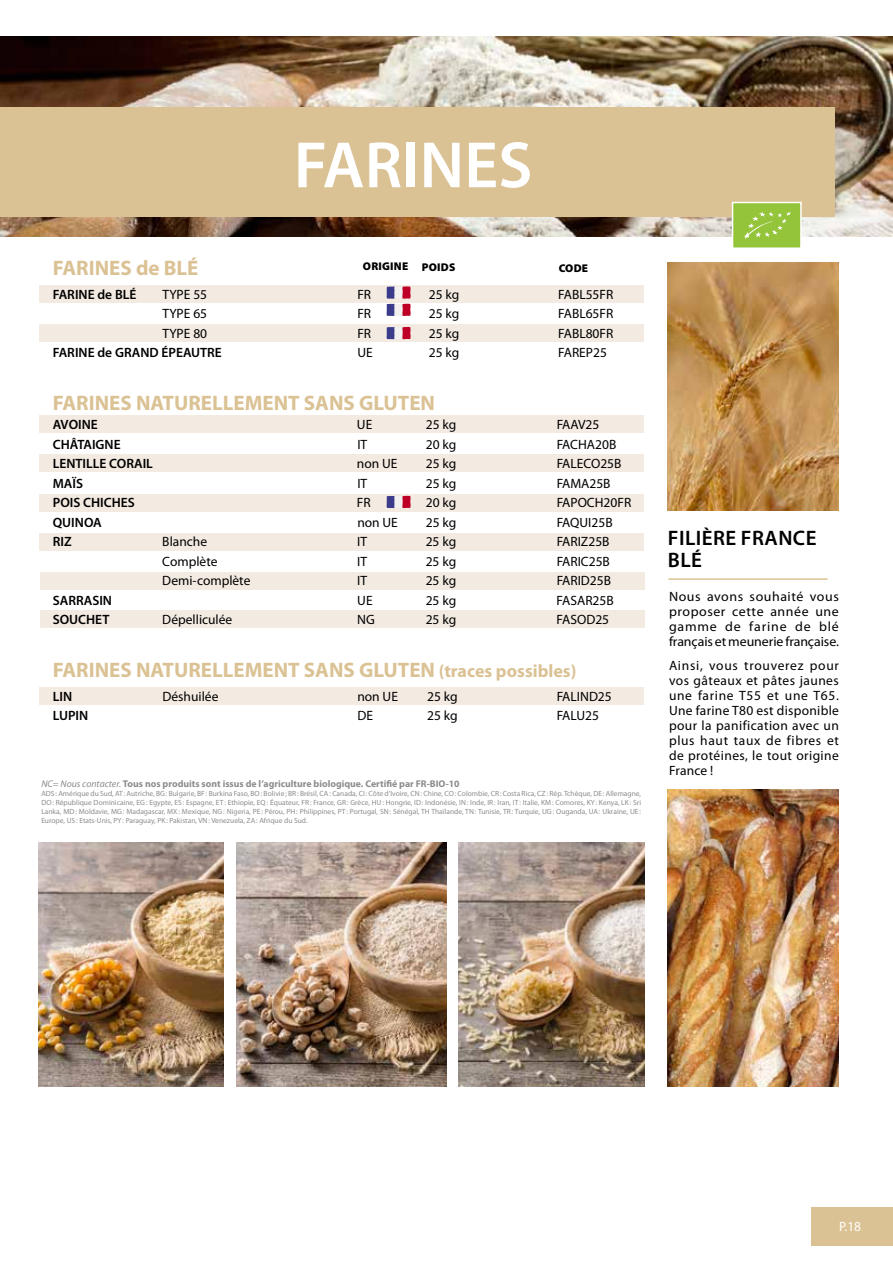
<style>
.page{position:relative;width:893px;height:1263px;background:#fff}
.page>*{position:absolute;margin:0;border:0;box-sizing:border-box;transform-origin:0 0}
.t1{font:600 66px "Myriad Pro";color:#fff}
.t2{font:700 21px "Myriad Pro";color:#dbc294}
.t3{font:600 21px/22.5px "Myriad Pro";letter-spacing:.02em;color:#000}
.t4{font:13.5px/15px "Myriad Pro";color:#000;text-align:justify}
.t5{font:600 13.5px "Myriad Pro";color:#000}
.t6{font:13.5px "Myriad Pro";color:#fff}
.t7{font:900 11.25px "Myriad Pro";letter-spacing:.02em;color:#000}
.t8{font:700 9.75px "Myriad Pro";color:#8c8c8c}
.t9{font:7.5px/9px "Myriad Pro";color:#8c8c8c;text-align:justify}
.s1{font-size:18px}
.s2{font-weight:400;font-style:italic}
</style>
<div class="page">
<img style="left:0;top:36px;width:893px;height:201px">
<div style="left:0;top:107px;width:834px;height:110px;background:#dbc294"></div>
<div style="left:732px;top:202px;width:70px;height:47px;background:#94c43a;border:2px solid #fff"></div>
<svg style="left:744px;top:212px;width:47px;height:27px"></svg>
<div style="left:39px;top:325px;width:604px;height:17px;background:#f3eae1"></div>
<div style="left:40px;top:572px;width:604px;height:17px;background:#f3eae1"></div>
<div style="left:40px;top:610px;width:604px;height:18px;background:#f3eae1"></div>
<div style="left:39px;top:687px;width:604px;height:18px;background:#f3eae1"></div>
<div style="left:39px;top:494px;width:604px;height:17px;background:#f3eae1"></div>
<div style="left:39px;top:285px;width:604px;height:17px;background:#f3eae1"></div>
<div style="left:39px;top:533px;width:604px;height:18px;background:#f3eae1"></div>
<div style="left:39px;top:455px;width:604px;height:17px;background:#f3eae1"></div>
<div style="left:39px;top:415px;width:604px;height:18px;background:#f3eae1"></div>
<img style="left:38px;top:842px;width:186px;height:244px">
<img style="left:459px;top:842px;width:186px;height:244px">
<img style="left:236px;top:842px;width:210px;height:244px">
<img style="left:668px;top:262px;width:171px;height:248px">
<img style="left:668px;top:789px;width:171px;height:297px">
<hr style="left:668px;top:578px;width:160px;height:2px;background:#dbc294">
<svg style="left:387px;top:327px;width:24px;height:12px"></svg>
<svg style="left:387px;top:286px;width:24px;height:30px"></svg>
<svg style="left:387px;top:496px;width:24px;height:12px"></svg>
<div style="left:811px;top:1208px;width:82px;height:38px;background:#dbc294"></div>
<h1 class="t1" style="left:294px;top:123px;width:240px">FARINES</h1>
<h2 class="t2" style="left:53px;top:254px;width:147px">FARINES de BLÉ</h2>
<p class="t7" style="left:363px;top:259px;width:94px">ORIGINE POIDS</p>
<p class="t7" style="left:559px;top:260px;width:31px">CODE</p>
<p class="t5" style="left:53px;top:285px;width:85px">FARINE de BLÉ</p>
<p class="t4" style="left:162px;top:286px;width:46px">TYPE 55</p>
<p class="t4" style="left:357px;top:286px;width:15px">FR</p>
<p class="t4" style="left:429px;top:286px;width:32px">25 kg</p>
<p class="t4" style="left:558px;top:286px;width:57px">FABL55FR</p>
<p class="t4" style="left:162px;top:306px;width:46px">TYPE 65</p>
<p class="t4" style="left:357px;top:306px;width:15px">FR</p>
<p class="t4" style="left:429px;top:306px;width:32px">25 kg</p>
<p class="t4" style="left:558px;top:306px;width:57px">FABL65FR</p>
<p class="t4" style="left:162px;top:325px;width:46px">TYPE 80</p>
<p class="t4" style="left:357px;top:325px;width:15px">FR</p>
<p class="t4" style="left:429px;top:325px;width:32px">25 kg</p>
<p class="t4" style="left:558px;top:325px;width:57px">FABL80FR</p>
<p class="t5" style="left:53px;top:344px;width:171px">FARINE de GRAND ÉPEAUTRE</p>
<p class="t4" style="left:357px;top:345px;width:17px">UE</p>
<p class="t4" style="left:429px;top:345px;width:32px">25 kg</p>
<p class="t4" style="left:558px;top:345px;width:50px">FAREP25</p>
<h2 class="t2" style="left:53px;top:389px;width:384px">FARINES NATURELLEMENT SANS GLUTEN</h2>
<p class="t5" style="left:53px;top:416px;width:47px">AVOINE</p>
<p class="t4" style="left:357px;top:417px;width:17px">UE</p>
<p class="t4" style="left:426px;top:417px;width:32px">25 kg</p>
<p class="t4" style="left:557px;top:417px;width:44px">FAAV25</p>
<p class="t5" style="left:53px;top:435px;width:69px">CHÂTAIGNE</p>
<p class="t4" style="left:357px;top:436px;width:11px">IT</p>
<p class="t4" style="left:426px;top:436px;width:32px">20 kg</p>
<p class="t4" style="left:557px;top:436px;width:61px">FACHA20B</p>
<p class="t5" style="left:53px;top:455px;width:102px">LENTILLE CORAIL</p>
<p class="t4" style="left:357px;top:456px;width:42px">non UE</p>
<p class="t4" style="left:426px;top:456px;width:32px">25 kg</p>
<p class="t4" style="left:557px;top:456px;width:66px">FALECO25B</p>
<p class="t5" style="left:53px;top:474px;width:32px">MAÏS</p>
<p class="t4" style="left:357px;top:475px;width:11px">IT</p>
<p class="t4" style="left:426px;top:475px;width:32px">25 kg</p>
<p class="t4" style="left:557px;top:475px;width:55px">FAMA25B</p>
<p class="t5" style="left:53px;top:494px;width:83px">POIS CHICHES</p>
<p class="t4" style="left:357px;top:495px;width:15px">FR</p>
<p class="t4" style="left:426px;top:495px;width:32px">20 kg</p>
<p class="t4" style="left:557px;top:495px;width:76px">FAPOCH20FR</p>
<p class="t5" style="left:53px;top:513px;width:51px">QUINOA</p>
<p class="t4" style="left:357px;top:514px;width:42px">non UE</p>
<p class="t4" style="left:426px;top:514px;width:32px">25 kg</p>
<p class="t4" style="left:557px;top:514px;width:58px">FAQUI25B</p>
<p class="t5" style="left:53px;top:533px;width:20px">RIZ</p>
<p class="t4" style="left:162px;top:534px;width:46px">Blanche</p>
<p class="t4" style="left:357px;top:534px;width:11px">IT</p>
<p class="t4" style="left:426px;top:534px;width:32px">25 kg</p>
<p class="t4" style="left:557px;top:534px;width:54px">FARIZ25B</p>
<p class="t4" style="left:162px;top:553px;width:57px">Complète</p>
<p class="t4" style="left:357px;top:553px;width:11px">IT</p>
<p class="t4" style="left:426px;top:553px;width:32px">25 kg</p>
<p class="t4" style="left:557px;top:553px;width:55px">FARIC25B</p>
<p class="t4" style="left:162px;top:573px;width:90px">Demi-complète</p>
<p class="t4" style="left:357px;top:573px;width:11px">IT</p>
<p class="t4" style="left:426px;top:573px;width:32px">25 kg</p>
<p class="t4" style="left:557px;top:573px;width:56px">FARID25B</p>
<p class="t5" style="left:53px;top:591px;width:61px">SARRASIN</p>
<p class="t4" style="left:357px;top:592px;width:17px">UE</p>
<p class="t4" style="left:426px;top:592px;width:32px">25 kg</p>
<p class="t4" style="left:557px;top:592px;width:59px">FASAR25B</p>
<p class="t5" style="left:53px;top:611px;width:58px">SOUCHET</p>
<p class="t4" style="left:162px;top:612px;width:72px">Dépelliculée</p>
<p class="t4" style="left:357px;top:612px;width:19px">NG</p>
<p class="t4" style="left:426px;top:612px;width:32px">25 kg</p>
<p class="t4" style="left:557px;top:612px;width:54px">FASOD25</p>
<h2 class="t2" style="left:53px;top:656px;width:525px">FARINES NATURELLEMENT SANS GLUTEN <span class="s1">(traces possibles)</span></h2>
<p class="t5" style="left:53px;top:687px;width:21px">LIN</p>
<p class="t4" style="left:162px;top:688px;width:58px">Déshuilée</p>
<p class="t4" style="left:357px;top:688px;width:42px">non UE</p>
<p class="t4" style="left:427px;top:688px;width:32px">25 kg</p>
<p class="t4" style="left:557px;top:688px;width:57px">FALIND25</p>
<p class="t5" style="left:53px;top:707px;width:37px">LUPIN</p>
<p class="t4" style="left:357px;top:708px;width:17px">DE</p>
<p class="t4" style="left:427px;top:708px;width:32px">25 kg</p>
<p class="t4" style="left:557px;top:708px;width:44px">FALU25</p>
<p class="t8" style="left:41px;top:778px;width:420px"><span class="s2">NC= Nous contacter.</span> Tous nos produits sont issus de l’agriculture biologique. Certifié par FR-BIO-10</p>
<p class="t9" style="left:41px;top:789px;width:601px">ADS : Amérique du Sud, AT : Autriche, BG: Bulgarie, BF : Burkina Faso, BO: Bolivie; BR: Brésil, CA: Canada, CI : Côte d’Ivoire, CN: Chine, CO: Colombie, CR: Costa Rica, CZ: Rép. Tchèque, DE : Allemagne, DO: République Dominicaine, EG: Egypte, ES : Espagne, ET : Ethiopie, EQ: Équateur, FR: France, GR: Grèce, HU: Hongrie, ID: Indonésie, IN: Inde, IR: Iran, IT : Italie, KM: Comores, KY: Kenya, LK: Sri Lanka, MD: Moldavie, MG: Madagascar, MX: Mexique, NG: Nigeria, PE : Pérou, PH: Philippines, PT : Portugal, SN: Sénégal, TH Thaïlande, TN: Tunisie, TR: Turquie, UG: Ouganda, UA: Ukraine, UE :<br>Europe, US : Etats-Unis, PY: Paraguay, PK: Pakistan, VN: Venezuela, ZA: Afrique du Sud.</p>
<h2 class="t3" style="left:668px;top:526px;width:150px">FILIÈRE FRANCE<br>BLÉ</h2>
<p class="t4" style="left:669px;top:589px;width:171px">Nous avons souhaité vous proposer cette année une gamme de farine de blé français et meunerie française.</p>
<p class="t4" style="left:669px;top:658px;width:171px">Ainsi, vous trouverez pour vos gâteaux et pâtes jaunes une farine T55 et une T65.<br>Une farine T80 est disponible pour la panification avec un plus haut taux de fibres et de protéines, le tout origine France !</p>
<p class="t6" style="left:839px;top:1218px;width:23px">P.18</p>
</div>
